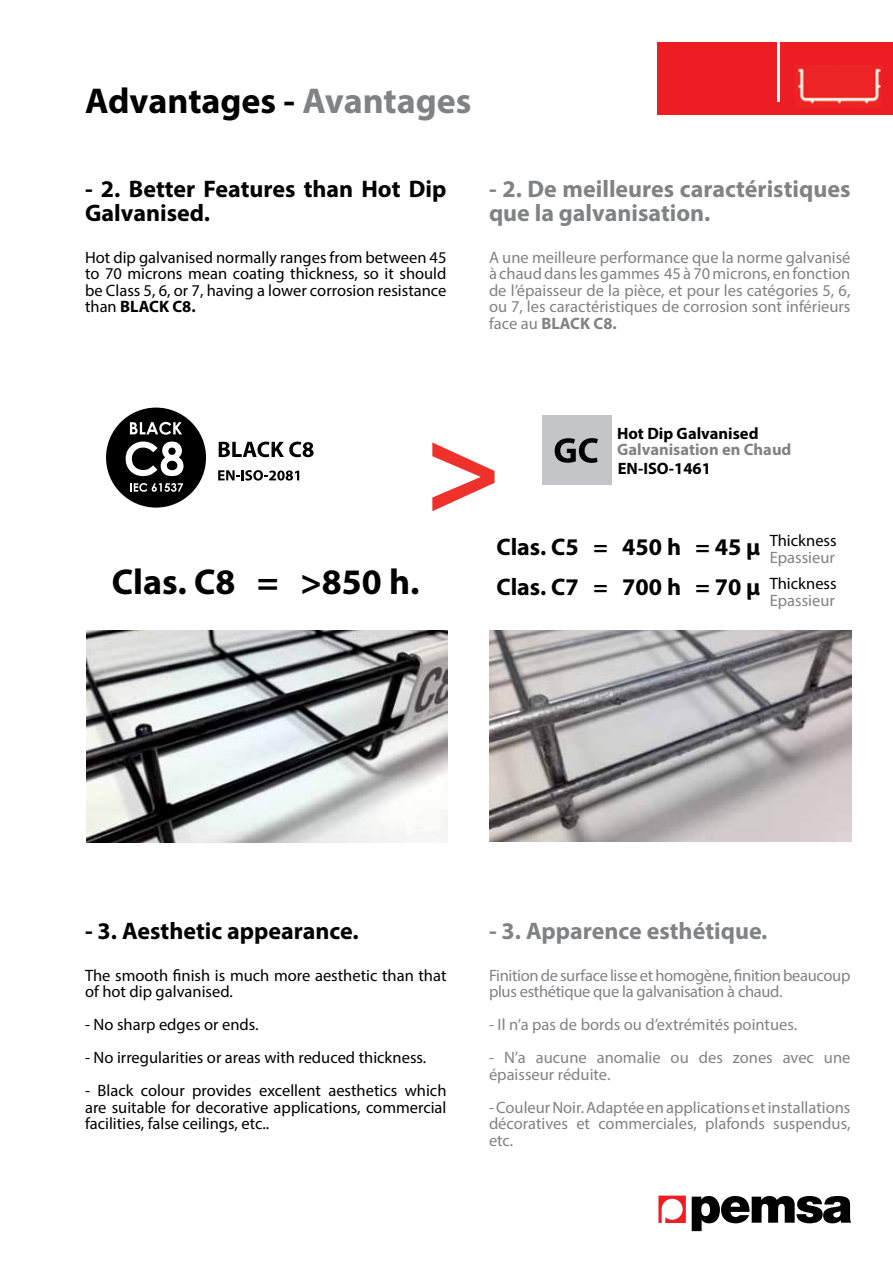
<style>
.page{position:relative;width:893px;height:1263px;background:#fff}
.page>*{position:absolute;margin:0;border:0;box-sizing:border-box;transform-origin:0 0}
.t1{font:700 36px "Myriad Pro";color:#000}
.t2{font:700 24px/24px "Myriad Pro";color:#000}
.t3{font:700 24px/24px "Myriad Pro";color:#808285}
.t4{font:16.5px/16.5px "Myriad Pro";color:#000;text-align:justify}
.t5{font:16.5px/16.5px "Myriad Pro";color:#808285;text-align:justify}
.t6{font:16.5px/16.5px "Myriad Pro";letter-spacing:-.02em;color:#808285}
.t7{font:700 16.5px "Myriad Pro";color:#000}
.t8{font:700 16.5px "Myriad Pro";color:#808285}
.s1{color:#808285}
.s2{font-weight:700}
</style>
<div class="page">
<svg style="left:432px;top:442px;width:63px;height:69px"></svg>
<div style="left:106px;top:408px;width:100px;height:100px;background:#000;border-radius:50%"></div>
<svg style="left:130px;top:422px;width:52px;height:13px"></svg>
<svg style="left:126px;top:441px;width:58px;height:35px"></svg>
<svg style="left:130px;top:483px;width:53px;height:9px"></svg>
<svg style="left:218px;top:470px;width:81px;height:11px"></svg>
<svg style="left:219px;top:442px;width:95px;height:15px"></svg>
<div style="left:542px;top:416px;width:70px;height:69px;background:#c3c5c7"></div>
<svg style="left:555px;top:438px;width:43px;height:25px"></svg>
<img style="left:86px;top:630px;width:361px;height:212px">
<img style="left:489px;top:630px;width:363px;height:211px">
<div style="left:657px;top:43px;width:236px;height:72px;background:#ed1d24"></div>
<hr style="left:778px;top:43px;width:2px;height:59px;background:#fff">
<img style="left:798px;top:68px;width:83px;height:36px">
<svg style="left:692px;top:1196px;width:159px;height:35px"></svg>
<svg style="left:658px;top:1195px;width:28px;height:28px"></svg>
<h1 class="t1" style="left:85px;top:77px;width:388px">Advantages - <span class="s1">Avantages</span></h1>
<h2 class="t2" style="left:85px;top:176px;width:363px">- 2. Better Features than Hot Dip<br>Galvanised.</h2>
<p class="t4" style="left:85px;top:249px;width:363px">Hot dip galvanised normally ranges from between 45 to 70 microns mean coating thickness, so it should be Class 5, 6, or 7, having a lower corrosion resistance than <span class="s2">BLACK C8.</span></p>
<h2 class="t3" style="left:489px;top:176px;width:363px">- 2. De meilleures caractéristiques que la galvanisation.</h2>
<p class="t5" style="left:489px;top:249px;width:363px">A une meilleure performance que la norme galvanisé à chaud dans les gammes 45 à 70 microns, en fonction de l’épaisseur de la pièce, et pour les catégories 5, 6, ou 7, les caractéristiques de corrosion sont inférieurs face au <span class="s2">BLACK C8.</span></p>
<h1 class="t1" style="left:112px;top:558px;width:309px">Clas. C8 = &gt;850 h.</h1>
<p class="t7" style="left:617px;top:422px;width:143px">Hot Dip Galvanised</p>
<p class="t8" style="left:617px;top:439px;width:176px">Galvanisation en Chaud</p>
<p class="t7" style="left:618px;top:458px;width:95px">EN-ISO-1461</p>
<h2 class="t2" style="left:496px;top:526px;width:265px;line-height:39.9px">Clas. C5 = 450 h = 45 µ<br>Clas. C7 = 700 h = 70 µ</h2>
<p class="t4" style="left:770px;top:532px;width:69px">Thickness</p>
<p class="t5" style="left:770px;top:548px;width:67px">Epassieur</p>
<p class="t4" style="left:770px;top:575px;width:69px">Thickness</p>
<p class="t5" style="left:770px;top:592px;width:67px">Epassieur</p>
<h2 class="t2" style="left:85px;top:918px;width:275px">- 3. Aesthetic appearance.</h2>
<p class="t4" style="left:85px;top:967px;width:363px">The smooth finish is much more aesthetic than that of hot dip galvanised.</p>
<p class="t4" style="left:85px;top:1016px;width:175px">- No sharp edges or ends.</p>
<p class="t4" style="left:85px;top:1049px;width:343px">- No irregularities or areas with reduced thickness.</p>
<p class="t4" style="left:85px;top:1082px;width:363px">- Black colour provides excellent aesthetics which are suitable for decorative applications, commercial facilities, false ceilings, etc..</p>
<h2 class="t3" style="left:489px;top:918px;width:280px">- 3. Apparence esthétique.</h2>
<p class="t6" style="left:489px;top:967px;width:363px">Finition de surface lisse et homogène, finition beaucoup plus esthétique que la galvanisation à chaud.</p>
<p class="t5" style="left:489px;top:1016px;width:310px">- Il n’a pas de bords ou d’extrémités pointues.</p>
<p class="t5" style="left:489px;top:1049px;width:363px">- N’a aucune anomalie ou des zones avec une épaisseur réduite.</p>
<p class="t5" style="left:489px;top:1099px;width:363px">- Couleur Noir. Adaptée en applications et installations décoratives et commerciales, plafonds suspendus, etc.</p>
</div>
